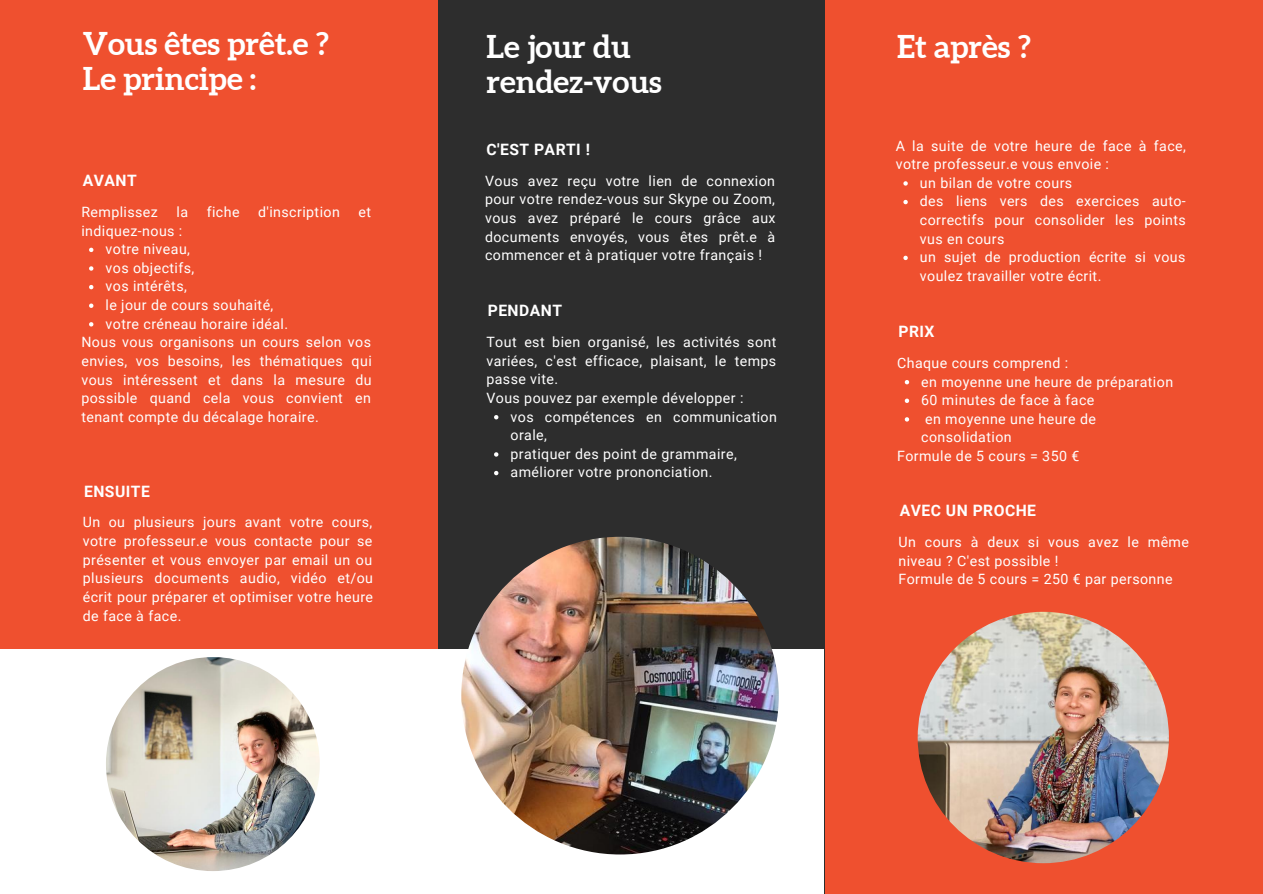
<style>
.page{position:relative;width:1263px;height:894px;background:#fff}
.page>*{position:absolute;margin:0;border:0;box-sizing:border-box;transform-origin:0 0}
.t1{font:700 31.35px/35px "Aleo";color:#fff}
.t2{font:700 15.75px "Roboto";letter-spacing:.03em;color:#fff}
.t3{font:14.25px/18.6px "Roboto";letter-spacing:.03em;color:#fff}
</style>
<div class="page">
<div style="left:0;top:0;width:1263px;height:893px;background:#ef502f"></div>
<div style="left:438px;top:0;width:387px;height:893px;background:#2d2d2d"></div>
<div style="left:0;top:649px;width:823px;height:244px;background:#fff"></div>
<img style="left:106px;top:657px;width:214px;height:213px;border-radius:50%">
<img style="left:918px;top:611px;width:251px;height:251px;border-radius:50%">
<img style="left:461px;top:536px;width:318px;height:318px;border-radius:50%">
<svg style="left:89px;top:247px;width:4px;height:5px"></svg>
<svg style="left:89px;top:266px;width:4px;height:4px"></svg>
<svg style="left:89px;top:285px;width:4px;height:4px"></svg>
<svg style="left:89px;top:303px;width:4px;height:5px"></svg>
<svg style="left:89px;top:322px;width:4px;height:4px"></svg>
<svg style="left:903px;top:181px;width:5px;height:4px"></svg>
<svg style="left:903px;top:200px;width:5px;height:4px"></svg>
<svg style="left:903px;top:255px;width:5px;height:5px"></svg>
<svg style="left:905px;top:380px;width:4px;height:4px"></svg>
<svg style="left:905px;top:398px;width:4px;height:5px"></svg>
<svg style="left:905px;top:417px;width:4px;height:4px"></svg>
<svg style="left:494px;top:415px;width:4px;height:4px"></svg>
<svg style="left:494px;top:452px;width:4px;height:4px"></svg>
<svg style="left:494px;top:470px;width:4px;height:5px"></svg>
<h1 class="t1" style="left:83px;top:25px;width:248px">Vous êtes prêt.e ?<br>Le principe :</h1>
<p class="t2" style="left:83px;top:171px;width:55px">AVANT</p>
<p class="t3" style="left:81px;top:203px;width:78px">Remplissez</p>
<p class="t3" style="left:177px;top:203px;width:13px">la</p>
<p class="t3" style="left:207px;top:203px;width:34px">fiche</p>
<p class="t3" style="left:258px;top:203px;width:83px">d'inscription</p>
<p class="t3" style="left:358px;top:203px;width:14px">et</p>
<p class="t3" style="left:81px;top:221px;width:103px">indiquez-nous :</p>
<p class="t3" style="left:106px;top:240px;width:184px">votre niveau,<br>vos objectifs,<br>vos intérêts,<br>le jour de cours souhaité, votre créneau horaire idéal.</p>
<p class="t3" style="left:81px;top:333px;width:292px;text-align:justify">Nous vous organisons un cours selon vos envies, vos besoins, les thématiques qui vous intéressent et dans la mesure du possible quand cela vous convient en tenant compte du décalage horaire.</p>
<p class="t2" style="left:84px;top:482px;width:67px">ENSUITE</p>
<p class="t3" style="left:83px;top:513px;width:292px;text-align:justify">Un ou plusieurs jours avant votre cours, votre professeur.e vous contacte pour se présenter et vous envoyer par email un ou plusieurs documents audio, vidéo et/ou écrit pour préparer et optimiser votre heure de face à face.</p>
<h1 class="t1" style="left:486px;top:29px;width:177px">Le jour du rendez-vous</h1>
<p class="t2" style="left:486px;top:140px;width:105px">C'EST PARTI !</p>
<p class="t3" style="left:485px;top:171px;width:292px;text-align:justify">Vous avez reçu votre lien de connexion pour votre rendez-vous sur Skype ou Zoom, vous avez préparé le cours grâce aux documents envoyés, vous êtes prêt.e à commencer et à pratiquer votre français !</p>
<p class="t2" style="left:488px;top:302px;width:76px">PENDANT</p>
<p class="t3" style="left:486px;top:333px;width:292px">Tout est bien organisé, les activités sont variées, c'est efficace, plaisant, le temps passe vite.<br>Vous pouvez par exemple développer :</p>
<p class="t3" style="left:510px;top:407px;width:268px">vos compétences en communication orale,<br>pratiquer des point de grammaire, améliorer votre prononciation.</p>
<h1 class="t1" style="left:897px;top:29px;width:135px">Et après ?</h1>
<p class="t3" style="left:896px;top:136px;width:292px">A la suite de votre heure de face à face, votre professeur.e vous envoie :</p>
<p class="t3" style="left:920px;top:174px;width:267px">un bilan de votre cours<br>des liens vers des exercices auto&shy;correctifs pour consolider les points vus en cours<br>un sujet de production écrite si vous voulez travailler votre écrit.</p>
<p class="t2" style="left:898px;top:322px;width:38px">PRIX</p>
<p class="t3" style="left:921px;top:372px;width:253px">en moyenne une heure de préparation<br>60 minutes de face à face<br>en moyenne une heure de consolidation</p>
<p class="t3" style="left:897px;top:353px;width:173px">Chaque cours comprend :</p>
<p class="t3" style="left:897px;top:446px;width:184px">Formule de 5 cours = 350 €</p>
<p class="t2" style="left:900px;top:501px;width:138px">AVEC UN PROCHE</p>
<p class="t3" style="left:898px;top:532px;width:292px">Un cours à deux si vous avez le même niveau ? C'est possible !<br>Formule de 5 cours = 250 € par personne</p>
</div>
